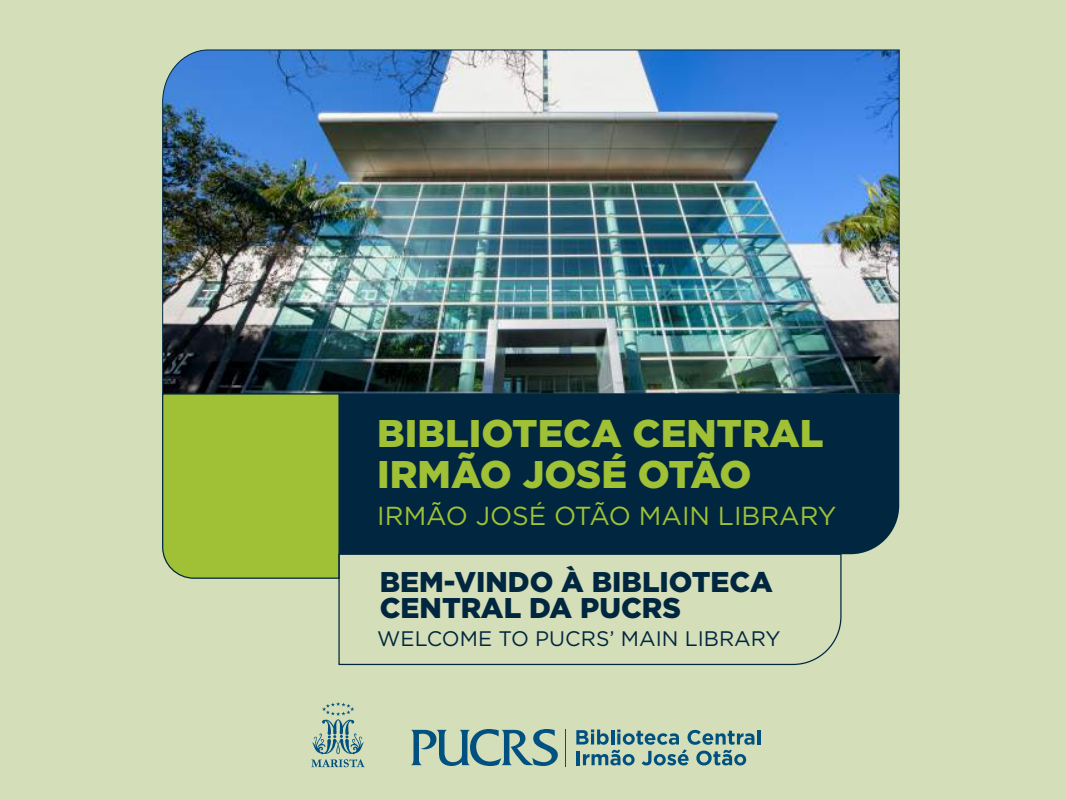
<style>
.page{position:relative;width:1066px;height:800px;background:#fff}
.page>*{position:absolute;margin:0;border:0;box-sizing:border-box;transform-origin:0 0}
.t1{font:900 38.5px/41.2px "Gotham";color:#a0c035}
.t2{font:900 28.5px/26.2px "Gotham";color:#00273f}
.t3{font:26px "Gotham";color:#a0c035}
.t4{font:21px "Gotham";color:#00273f}
</style>
<div class="page">
<div style="left:0;top:0;width:1065px;height:799px;background:#d4deb9"></div>
<svg style="left:311px;top:702px;width:54px;height:65px"></svg>
<hr style="left:565px;top:728px;width:1px;height:38px;background:#005180">
<svg style="left:411px;top:729px;width:147px;height:36px"></svg>
<hr style="left:757px;top:729px;width:3px;height:15px;background:#005180">
<svg style="left:576px;top:729px;width:178px;height:36px"></svg>
<div style="left:162px;top:394px;width:177px;height:185px;background:#a0c035"></div>
<div style="left:339px;top:394px;width:560px;height:160px;background:#00273f"></div>
<img style="left:162px;top:49px;width:738px;height:345px">
<svg style="left:338px;top:553px;width:504px;height:112px"></svg>
<h1 class="t1" style="left:377px;top:412px;width:448px">BIBLIOTECA CENTRAL<br>IRMÃO JOSÉ OTÃO</h1>
<p class="t3" style="left:377px;top:499px;width:461px">IRMÃO JOSÉ OTÃO MAIN LIBRARY</p>
<p class="t2" style="left:380px;top:568px;width:395px">BEM-VINDO À BIBLIOTECA<br>CENTRAL DA PUCRS</p>
<p class="t4" style="left:377px;top:625px;width:405px">WELCOME TO PUCRS’ MAIN LIBRARY</p>
</div>
